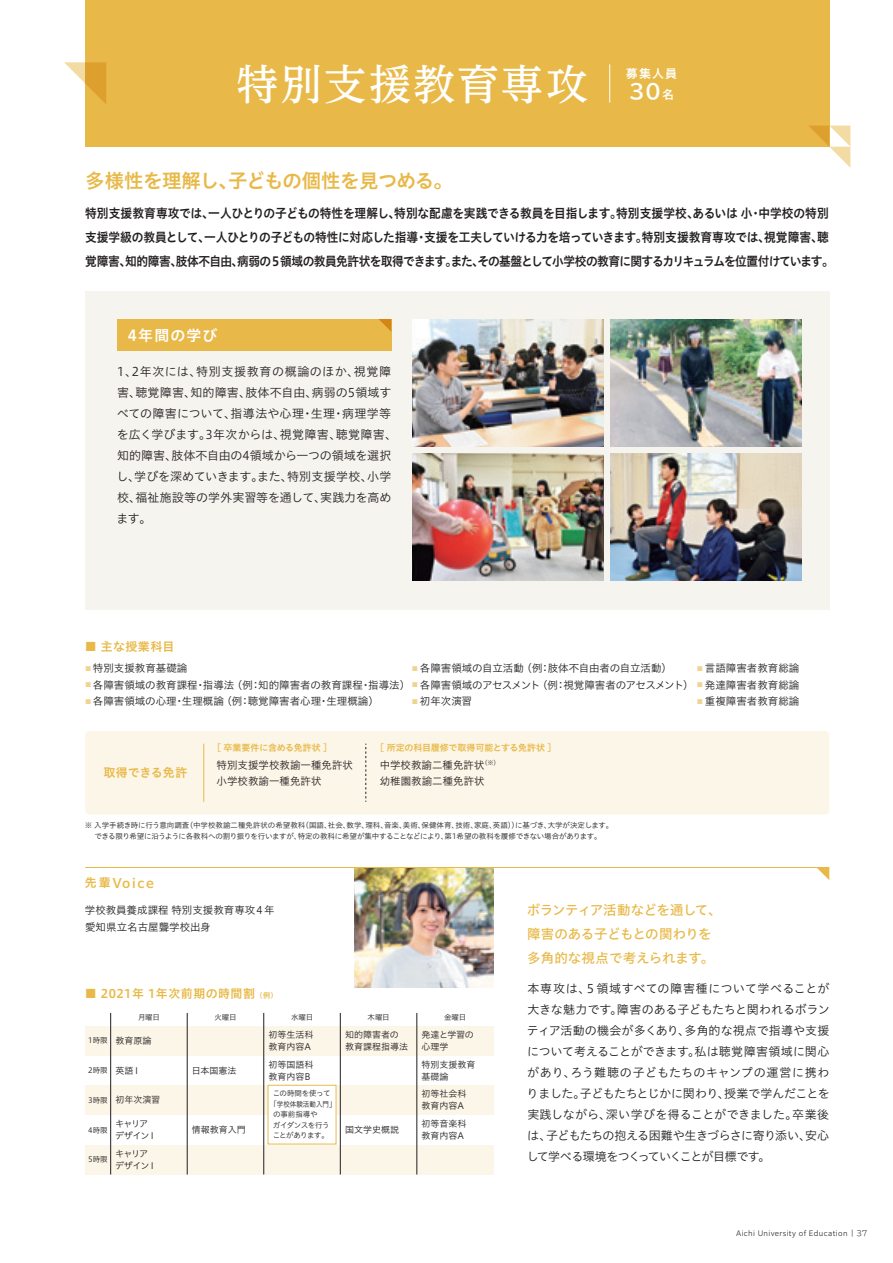
<style>
.page{position:relative;width:893px;height:1263px;background:#fff}
.page>*{position:absolute;margin:0;border:0;box-sizing:border-box;transform-origin:0 0}
.t1{font:500 42px "PUD Reimin Pr 6 N";letter-spacing:.045em;color:#fff}
.t2{font:19.5px "Hiragino UD Sans Std N W6";letter-spacing:-.03em;color:#e8b948}
.t3{font:15px "Hiragino UD Sans Std N W6";letter-spacing:.065em;color:#fff}
.t4{font:13.5px/24px "Hiragino UD Sans Std N W5";letter-spacing:-.02em;color:#e8b948}
.t5{font:500 13.5px "Clarimo UDPE";letter-spacing:.12em;color:#e8b948}
.t6{font:12.75px/24px "Hiragino UD Sans Std N W6";letter-spacing:-.035em;color:#231f20;scale:.92 1}
.t7{font:12px/21px "Hiragino UD Sans Std N W3";color:#231f20;text-align:justify}
.t8{font:12px "Hiragino UD Sans Std N W6";letter-spacing:.04em;color:#e8b948}
.t9{font:12px "Hiragino UD Sans Std N W6";color:#e8b948}
.t10{font:12px "Hiragino UD Sans Std N W6";color:#fff}
.t11{font:10.5px/16.5px "Hiragino UD Sans Std N W3";color:#231f20}
.t12{font:9px/12px "Hiragino UD Sans Std N W3";color:#231f20}
.t13{font:9px "Hiragino UD Sans Std N W6";letter-spacing:-.015em;color:#e8b948}
.t14{font:9px/12px "Hiragino UD Sans Std N W3";letter-spacing:-.12em;color:#231f20}
.t15{font:9px/12px "Hiragino UD Sans Std N W3";letter-spacing:-.02em;color:#231f20}
.t16{font:7.5px/10.5px "Hiragino UD Sans Std N W3";letter-spacing:-.015em;color:#231f20}
.t17{font:300 7.5px "Clarimo UDPE";letter-spacing:.05em;color:#231f20}
.t18{font:7.5px "Hiragino UD Sans Std N W3";letter-spacing:-.06em;color:#231f20}
.t19{font:7.5px "Hiragino UD Sans Std N W3";letter-spacing:-.08em;color:#231f20}
.s1{font-family:"TBUD Go Std";font-weight:700;font-size:20.25px}
.s2{font-family:"Hiragino UD Sans Std N W6";font-weight:400;font-size:12px}
.s3{font-size:7.2px}
.s4{font-family:"Hiragino UD Sans Std N W3";font-weight:400}
.s5{font-family:"TBUD Go Std Super"}
</style>
<div class="page">
<div style="left:85px;top:291px;width:744px;height:319px;background:#f5f4ef"></div>
<div style="left:85px;top:0;width:744px;height:147px;background:#e8b948"></div>
<img style="left:354px;top:868px;width:139px;height:119px">
<svg style="left:817px;top:868px;width:12px;height:12px"></svg>
<div style="left:85px;top:1026px;width:408px;height:29px;background:#fcf6e9"></div>
<div style="left:85px;top:1085px;width:408px;height:30px;background:#fcf6e9"></div>
<div style="left:85px;top:1145px;width:408px;height:29px;background:#fcf6e9"></div>
<hr style="left:110px;top:1013px;width:1px;height:161px;background:#231f20">
<hr style="left:187px;top:1013px;width:1px;height:161px;background:#231f20">
<hr style="left:263px;top:1013px;width:1px;height:161px;background:#231f20">
<hr style="left:340px;top:1013px;width:1px;height:161px;background:#231f20">
<hr style="left:417px;top:1013px;width:1px;height:161px;background:#231f20">
<div style="left:85px;top:731px;width:744px;height:83px;background:#fcf6e9;border-radius:4px"></div>
<hr style="left:203px;top:744px;width:1px;height:58px;background:#e8b948">
<svg style="left:366px;top:744px;width:1px;height:58px"></svg>
<hr style="left:85px;top:867px;width:744px;height:1px;background:#e8b948">
<div style="left:268px;top:1085px;width:68px;height:59px;background:#fff"></div>
<div style="left:117px;top:319px;width:274px;height:32px;background:#e8b948"></div>
<img style="left:610px;top:319px;width:192px;height:128px">
<img style="left:413px;top:319px;width:191px;height:128px">
<img style="left:610px;top:453px;width:192px;height:128px">
<img style="left:413px;top:453px;width:191px;height:128px">
<hr style="left:609px;top:64px;width:1px;height:39px;background:#fff">
<svg style="left:379px;top:319px;width:12px;height:12px"></svg>
<svg style="left:809px;top:126px;width:41px;height:41px"></svg>
<svg style="left:64px;top:62px;width:42px;height:42px"></svg>
<h1 class="t1" style="left:237px;top:49px;width:439px">特別支援教育専攻 <span class="s1">30</span><span class="s2">名</span></h1>
<p class="t10" style="left:626px;top:64px;width:53px">募集人員</p>
<h2 class="t2" style="left:85px;top:166px;width:369px">多様性を理解し、子どもの個性を見つめる。</h2>
<p class="t6" style="left:85px;top:201px;width:815px">特別支援教育専攻では、一人ひとりの子どもの特性を理解し、特別な配慮を実践できる教員を目指します。特別支援学校、あるいは 小・中学校の特別支援学級の教員として、一人ひとりの子どもの特性に対応した指導・支援を工夫していける力を培っていきます。特別支援教育専攻では、視覚障害、聴覚障害、知的障害、肢体不自由、病弱の５領域の教員免許状を取得できます。また、その基盤として小学校の教育に関するカリキュラムを位置付けています。</p>
<p class="t3" style="left:128px;top:323px;width:91px">4年間の学び</p>
<p class="t7" style="left:116px;top:360px;width:282px;text-align:left">1、2年次には、特別支援教育の概論のほか、視覚障害、聴覚障害、知的障害、肢体不自由、病弱の5領域すべての障害について、指導法や心理・生理・病理学等を広く学びます。3年次からは、視覚障害、聴覚障害、知的障害、肢体不自由の4領域から一つの領域を選択し、学びを深めていきます。また、特別支援学校、小学校、福祉施設等の学外実習等を通して、実践力を高めます。</p>
<p class="t8" style="left:85px;top:637px;width:91px">■ 主な授業科目</p>
<p class="t11" style="left:412px;top:659px;width:262px"><sup>■</sup> 各障害領域の自立活動 （例：肢体不自由者の自立活動）</p>
<p class="t11" style="left:412px;top:692px;width:62px"><sup>■</sup> 初年次演習</p>
<p class="t11" style="left:85px;top:659px;width:104px"><sup>■</sup> 特別支援教育基礎論</p>
<p class="t11" style="left:85px;top:676px;width:716px"><sup>■</sup> 各障害領域の教育課程・指導法 （例：知的障害者の教育課程・指導法） <sup>■</sup> 各障害領域のアセスメント （例：視覚障害者のアセスメント） <sup>■</sup> 発達障害者教育総論</p>
<p class="t11" style="left:85px;top:692px;width:295px"><sup>■</sup> 各障害領域の心理・生理概論 （例：聴覚障害者心理・生理概論）</p>
<p class="t11" style="left:697px;top:659px;width:104px"><sup>■</sup> 言語障害者教育総論</p>
<p class="t11" style="left:697px;top:692px;width:104px"><sup>■</sup> 重複障害者教育総論</p>
<p class="t9" style="left:103px;top:763px;width:85px">取得できる免許</p>
<p class="t13" style="left:212px;top:741px;width:122px">［ 卒業要件に含める免許状 ］</p>
<p class="t11" style="left:217px;top:756px;width:138px">特別支援学校教諭一種免許状小学校教諭一種免許状</p>
<p class="t13" style="left:375px;top:741px;width:183px">［ 所定の科目履修で取得可能とする免許状 ］</p>
<p class="t11" style="left:380px;top:756px;width:121px">中学校教諭二種免許状<sup>（※）</sup>幼稚園教諭二種免許状</p>
<p class="t16" style="left:85px;top:820px;width:530px">※ 入学手続き時に行う意向調査（中学校教諭二種免許状の希望教科（国語、社会、数学、理科、音楽、美術、保健体育、技術、家庭、英語））に基づき、大学が決定します。　 できる限り希望に沿うように各教科への割り振りを行いますが、特定の教科に希望が集中することなどにより、第1希望の教科を履修できない場合があります。</p>
<p class="t5" style="left:85px;top:872px;width:71px"><span class="s2">先輩</span>Voice</p>
<p class="t11" style="left:85px;top:901px;width:191px">学校教員養成課程 特別支援教育専攻４年愛知県立名古屋聾学校出身</p>
<p class="t8" style="left:85px;top:984px;width:194px">■ 2021年 1年次前期の時間割 <span class="s3">（例）</span></p>
<p class="t16" style="left:138px;top:1011px;width:23px">月曜日</p>
<p class="t16" style="left:214px;top:1011px;width:24px">火曜日</p>
<p class="t16" style="left:291px;top:1011px;width:24px">水曜日</p>
<p class="t16" style="left:368px;top:1011px;width:24px">木曜日</p>
<p class="t16" style="left:444px;top:1011px;width:24px">金曜日</p>
<p class="t12" style="left:115px;top:1034px;width:37px">教育原論</p>
<p class="t12" style="left:115px;top:1064px;width:27px">英語Ⅰ</p>
<p class="t16" style="left:88px;top:1035px;width:21px">1時限</p>
<p class="t12" style="left:268px;top:1028px;width:46px">初等生活科教育内容A</p>
<p class="t12" style="left:345px;top:1028px;width:64px">知的障害者の教育課程指導法</p>
<p class="t16" style="left:88px;top:1064px;width:21px">2時限</p>
<p class="t12" style="left:268px;top:1058px;width:46px">初等国語科教育内容B</p>
<p class="t12" style="left:422px;top:1058px;width:55px">特別支援教育基礎論</p>
<p class="t16" style="left:88px;top:1094px;width:21px">3時限</p>
<p class="t16" style="left:88px;top:1124px;width:21px">4時限</p>
<p class="t12" style="left:345px;top:1123px;width:55px">国文学史概説</p>
<p class="t12" style="left:422px;top:1117px;width:46px">初等音楽科教育内容A</p>
<p class="t15" style="left:422px;top:1028px;width:54px">発達と学習の心理学</p>
<p class="t12" style="left:192px;top:1064px;width:46px">日本国憲法</p>
<p class="t12" style="left:422px;top:1087px;width:46px">初等社会科教育内容A</p>
<p class="t16" style="left:273px;top:1088px;width:59px">この時間を使って</p>
<p class="t16" style="left:269px;top:1098px;width:69px">「学校体験活動入門」</p>
<p class="t16" style="left:273px;top:1109px;width:46px">の事前指導や</p>
<p class="t18" style="left:273px;top:1119px;width:58px">ガイダンスを行う</p>
<p class="t19" style="left:273px;top:1130px;width:58px">ことがあります。</p>
<p class="t12" style="left:115px;top:1093px;width:46px">初年次演習</p>
<p class="t14" style="left:115px;top:1117px;width:43px">キャリアデザインⅠ</p>
<p class="t12" style="left:192px;top:1123px;width:55px">情報教育入門</p>
<p class="t16" style="left:88px;top:1154px;width:21px">5時限</p>
<p class="t14" style="left:115px;top:1147px;width:43px">キャリアデザインⅠ</p>
<p class="t4" style="left:527px;top:897px;width:197px">ボランティア活動などを通して、障害のある子どもとの関わりを多角的な視点で考えられます。</p>
<p class="t7" style="left:527px;top:977px;width:305px">本専攻は、５領域すべての障害種について学べることが大きな魅力です。障害のある子どもたちと関われるボランティア活動の機会が多くあり、多角的な視点で指導や支援について考えることができます。私は聴覚障害領域に関心があり、ろう難聴の子どもたちのキャンプの運営に携わりました。子どもたちとじかに関わり、授業で学んだことを実践しながら、深い学びを得ることができました。卒業後は、子どもたちの抱える困難や生きづらさに寄り添い、安心して学べる環境をつくっていくことが目標です。</p>
<p class="t17" style="left:736px;top:1227px;width:133px">Aichi University of Education <span class="s4">|</span> <span class="s5">37</span></p>
</div>
